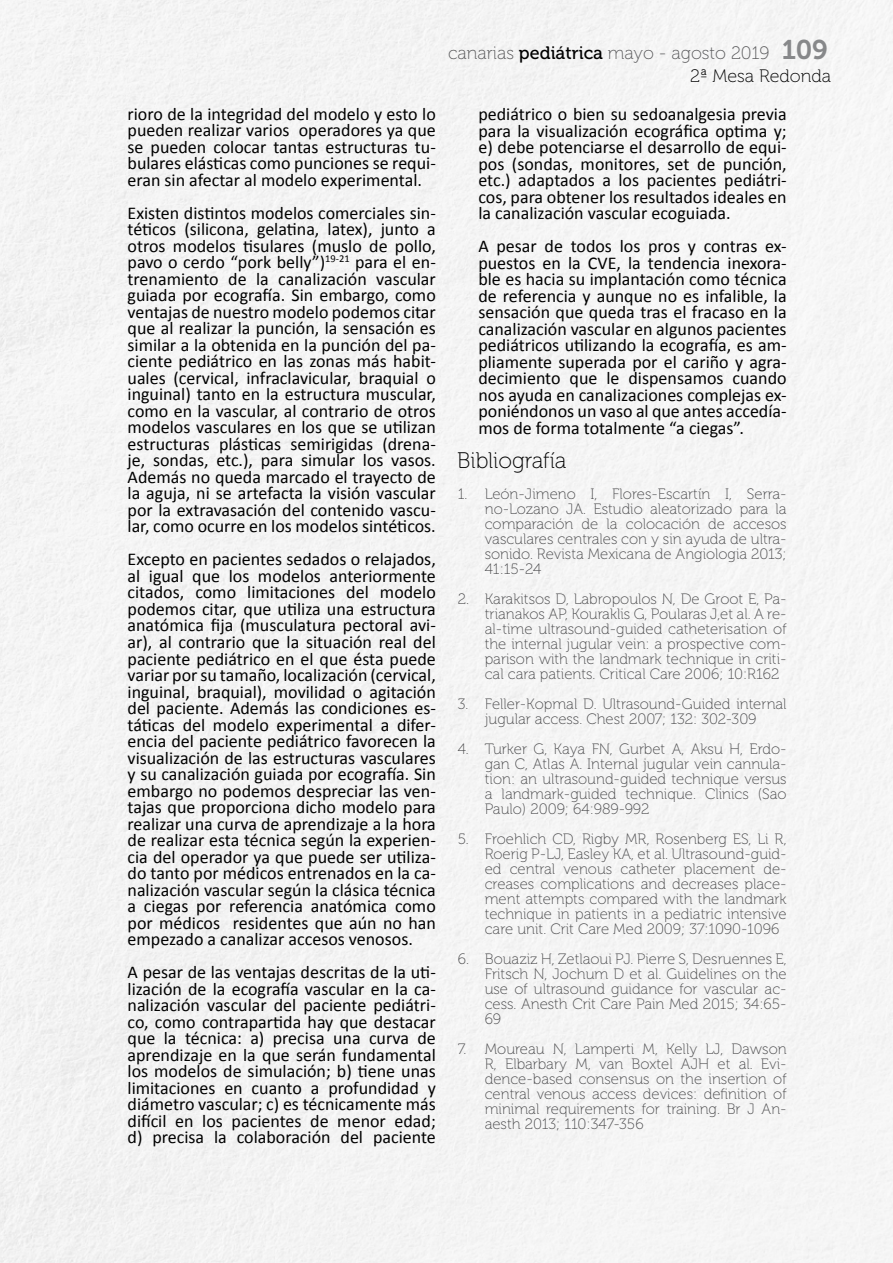
<style>
.page{position:relative;width:893px;height:1263px;background:#fff}
.page>*{position:absolute;margin:0;border:0;box-sizing:border-box;transform-origin:0 0}
.t1{font:22.5px "Museo 100";color:#000}
.t2{font:18px/16.5px "Calibri";color:#000;text-align:justify}
.t3{font:18px/23px "Museo 100";color:#58585a;text-align:right}
.t4{font:15px/15px "Museo 100";color:#4b4b4d;text-align:justify}
.s1{font-family:"Museo 500";color:#000}
.s2{font-family:"Museo 700";font-size:27px;color:#87888a}
.s3{color:#000}
</style>
<div class="page">
<p class="t2" style="left:128px;top:105px;width:310px">rioro de la integridad del modelo y esto lo pueden realizar varios operadores ya que se pueden colocar tantas estructuras tu&shy;bulares elásticas como punciones se requi&shy;eran sin afectar al modelo experimental.</p>
<p class="t2" style="left:128px;top:204px;width:310px">Existen distintos modelos comerciales sin&shy;téticos (silicona, gelatina, latex), junto a otros modelos tisulares (muslo de pollo, pavo o cerdo “pork belly”)<sup>19-21</sup> para el en&shy;trenamiento de la canalización vascular guiada por ecografía. Sin embargo, como ventajas de nuestro modelo podemos citar que al realizar la punción, la sensación es similar a la obtenida en la punción del pa&shy;ciente pediátrico en las zonas más habit&shy;uales (cervical, infraclavicular, braquial o inguinal) tanto en la estructura muscular, como en la vascular, al contrario de otros modelos vasculares en los que se utilizan estructuras plásticas semirigidas (drena&shy;je, sondas, etc.), para simular los vasos.<br>Además no queda marcado el trayecto de la aguja, ni se artefacta la visión vascular por la extravasación del contenido vascu&shy;lar, como ocurre en los modelos sintéticos.</p>
<p class="t2" style="left:128px;top:550px;width:310px">Excepto en pacientes sedados o relajados, al igual que los modelos anteriormente citados, como limitaciones del modelo podemos citar, que utiliza una estructura anatómica fija (musculatura pectoral avi&shy;ar), al contrario que la situación real del paciente pediátrico en el que ésta puede variar por su tamaño, localización (cervical, inguinal, braquial), movilidad o agitación del paciente. Además las condiciones es&shy;táticas del modelo experimental a difer&shy;encia del paciente pediátrico favorecen la visualización de las estructuras vasculares y su canalización guiada por ecografía. Sin embargo no podemos despreciar las ven&shy;tajas que proporciona dicho modelo para realizar una curva de aprendizaje a la hora de realizar esta técnica según la experien&shy;cia del operador ya que puede ser utiliza&shy;do tanto por médicos entrenados en la ca&shy;nalización vascular según la clásica técnica a ciegas por referencia anatómica como por médicos residentes que aún no han empezado a canalizar accesos venosos.</p>
<p class="t2" style="left:128px;top:963px;width:310px">A pesar de las ventajas descritas de la uti&shy;lización de la ecografía vascular en la ca&shy;nalización vascular del paciente pediátri&shy;co, como contrapartida hay que destacar que la técnica: a) precisa una curva de aprendizaje en la que serán fundamental los modelos de simulación; b) tiene unas limitaciones en cuanto a profundidad y diámetro vascular; c) es técnicamente más difícil en los pacientes de menor edad; d) precisa la colaboración del paciente</p>
<p class="t3" style="left:448px;top:41px;width:384px">canarias <span class="s1">pediátrica</span> mayo - agosto 2019 <span class="s2">109<br></span><span class="s3">2ª Mesa Redonda</span></p>
<p class="t2" style="left:478px;top:105px;width:310px">pediátrico o bien su sedoanalgesia previa para la visualización ecográfica optima y; e) debe potenciarse el desarrollo de equi&shy;pos (sondas, monitores, set de punción, etc.) adaptados a los pacientes pediátri&shy;cos, para obtener los resultados ideales en la canalización vascular ecoguiada.</p>
<p class="t2" style="left:478px;top:237px;width:310px">A pesar de todos los pros y contras ex&shy;puestos en la CVE, la tendencia inexora&shy;ble es hacia su implantación como técnica de referencia y aunque no es infalible, la sensación que queda tras el fracaso en la canalización vascular en algunos pacientes pediátricos utilizando la ecografía, es am&shy;pliamente superada por el cariño y agra&shy;decimiento que le dispensamos cuando nos ayuda en canalizaciones complejas ex&shy;poniéndonos un vaso al que antes accedía&shy;mos de forma totalmente “a ciegas”.</p>
<p class="t1" style="left:457px;top:448px;width:111px">Bibliografía</p>
<p class="t4" style="left:485px;top:487px;width:303px;text-indent:-27px">1. León-Jimeno I, Flores-Escartín I, Serra&shy;no-Lozano JA. Estudio aleatorizado para la comparación de la colocación de accesos vasculares centrales con y sin ayuda de ultra&shy;sonido. Revista Mexicana de Angiologia 2013; 41:15-24</p>
<p class="t4" style="left:485px;top:592px;width:303px;text-indent:-27px">2. Karakitsos D, Labropoulos N, De Groot E, Pa&shy;trianakos AP, Kouraklis G, Poularas J,et al. A re&shy;al-time ultrasound-guided catheterisation of the internal jugular vein: a prospective com&shy;parison with the landmark technique in criti&shy;cal cara patients. Critical Care 2006; 10:R162</p>
<p class="t4" style="left:458px;top:697px;width:330px;text-align:center">3. Feller-Kopmal D. Ultrasound-Guided internal jugular access. Chest 2007; 132: 302-309</p>
<p class="t4" style="left:485px;top:742px;width:303px;text-indent:-27px">4. Turker G, Kaya FN, Gurbet A, Aksu H, Erdo&shy;gan C, Atlas A. Internal jugular vein cannula&shy;tion: an ultrasound-guided technique versus a landmark-guided technique. Clinics (Sao Paulo) 2009; 64:989-992</p>
<p class="t4" style="left:485px;top:832px;width:303px;text-indent:-27px">5. Froehlich CD, Rigby MR, Rosenberg ES, Li R, Roerig P-LJ, Easley KA, et al. Ultrasound-guid&shy;ed central venous catheter placement de&shy;creases complications and decreases place&shy;ment attempts compared with the landmark technique in patients in a pediatric intensive care unit. Crit Care Med 2009; 37:1090-1096</p>
<p class="t4" style="left:485px;top:952px;width:303px;text-indent:-27px">6. Bouaziz H, Zetlaoui PJ. Pierre S, Desruennes E, Fritsch N, Jochum D et al. Guidelines on the use of ultrasound guidance for vascular ac&shy;cess. Anesth Crit Care Pain Med 2015; 34:65- 69</p>
<p class="t4" style="left:485px;top:1042px;width:303px;text-indent:-27px">7. Moureau N, Lamperti M, Kelly LJ, Dawson R, Elbarbary M, van Boxtel AJH et al. Evi&shy;dence-based consensus on the insertion of central venous access devices: definition of minimal requirements for training. Br J An&shy;aesth 2013; 110:347-356</p>
</div>
